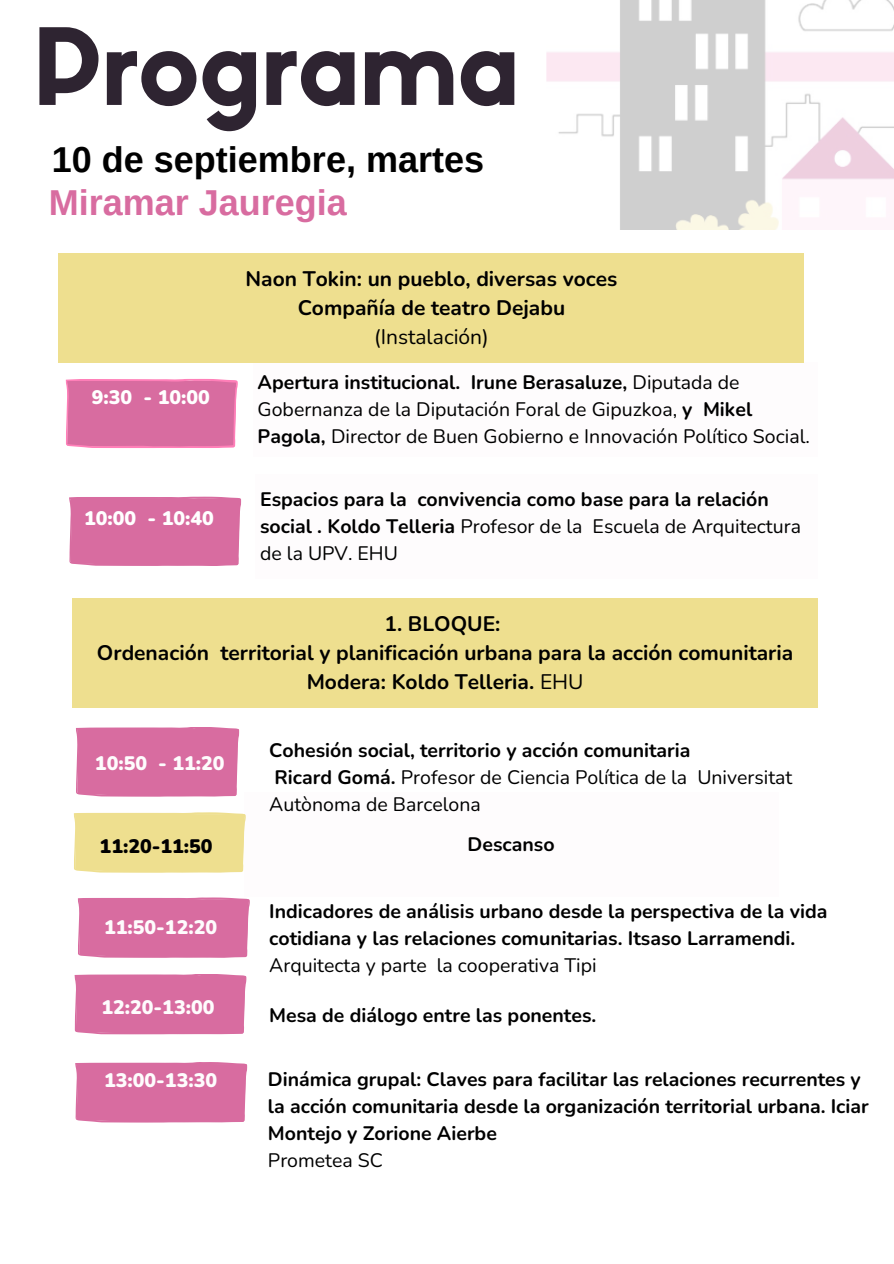
<style>
.page{position:relative;width:894px;height:1264px;background:#fff}
.page>*{position:absolute;margin:0;border:0;box-sizing:border-box;transform-origin:0 0}
.t1{font:104.25px "Sifonn Basic";color:#2e2431}
.t2{font:700 36px "Arimo";color:#000}
.t3{font:700 36px "Arimo";color:#d86ca0}
.t4{font:700 21px "Nunito";color:#000}
.t5{font:21px "Nunito";color:#000}
.t6{font:700 19.5px/27px "Nunito";color:#000}
.t7{font:19.5px/27px "Nunito";color:#000}
.t8{font:900 19.5px "Nunito";color:#fefcfd}
.t9{font:900 19.5px "Nunito";color:#fff}
.t10{font:900 19.5px "Nunito";color:#000}
.s1{font-weight:700}
.s2{font-weight:400}
</style>
<div class="page">
<img style="left:546px;top:0;width:347px;height:230px">
<svg style="left:65px;top:378px;width:173px;height:70px;background:#dc73a5"></svg>
<div style="left:69px;top:496px;width:172px;height:70px;background:#d86ca0"></div>
<div style="left:72px;top:598px;width:745px;height:109px;background:#eedf8f"></div>
<div style="left:76px;top:727px;width:163px;height:69px;background:#d86ca0"></div>
<div style="left:73px;top:812px;width:173px;height:60px;background:#eedf8f"></div>
<div style="left:78px;top:897px;width:172px;height:60px;background:#d86ca0"></div>
<div style="left:74px;top:974px;width:172px;height:60px;background:#d86ca0"></div>
<div style="left:75px;top:1062px;width:172px;height:60px;background:#d86ca0"></div>
<div style="left:59px;top:253px;width:745px;height:110px;background:#eedf8f"></div>
<h1 class="t1" style="left:32px;top:27px;width:489px">Programa</h1>
<h2 class="t2" style="left:52px;top:139px;width:433px">10 de septiembre, martes</h2>
<h3 class="t3" style="left:49px;top:183px;width:299px">Miramar Jauregia</h3>
<h2 class="t9" style="left:92px;top:384px;width:119px">9:30 - 10:00</h2>
<p class="t9" style="left:84px;top:505px;width:131px">10:00 - 10:40</p>
<h3 class="t4" style="left:245px;top:264px;width:373px">Naon Tokin: un pueblo, diversas voces</h3>
<p class="t4" style="left:297px;top:294px;width:269px">Compañía de teatro Dejabu</p>
<p class="t5" style="left:374px;top:323px;width:116px">(Instalación)</p>
<p class="t7" style="left:257px;top:368px;width:553px"><span class="s1">Apertura institucional. Irune Berasaluze,</span> Diputada de<br>Gobernanza de la Diputación Foral de Gipuzkoa, <span class="s1">y Mikel<br>Pagola,</span> Director de Buen Gobierno e Innovación Político Social.</p>
<p class="t6" style="left:260px;top:485px;width:542px">Espacios para la convivencia como base para la relación social . Koldo Telleria <span class="s2">Profesor de la Escuela de Arquitectura de la UPV. EHU</span></p>
<p class="t4" style="left:384px;top:609px;width:117px">1. BLOQUE:</p>
<h3 class="t4" style="left:97px;top:638px;width:697px">Ordenación territorial y planificación urbana para la acción comunitaria</h3>
<p class="t4" style="left:306px;top:668px;width:278px">Modera: Koldo Telleria. <span class="s2">EHU</span></p>
<h3 class="t8" style="left:95px;top:750px;width:131px">10:50 - 11:20</h3>
<p class="t10" style="left:100px;top:833px;width:114px">11:20-11:50</p>
<p class="t8" style="left:104px;top:914px;width:114px">11:50-12:20</p>
<h3 class="t8" style="left:101px;top:994px;width:114px">12:20-13:00</h3>
<p class="t6" style="left:269px;top:736px;width:423px">Cohesión social, territorio y acción comunitaria</p>
<p class="t7" style="left:269px;top:763px;width:524px"><span class="s1">Ricard Gomá.</span> Profesor de Ciencia Política de la Universitat<br>Autònoma de Barcelona</p>
<p class="t6" style="left:467px;top:830px;width:88px">Descanso</p>
<h3 class="t6" style="left:269px;top:897px;width:559px">Indicadores de análisis urbano desde la perspectiva de la vida cotidiana y las relaciones comunitarias. Itsaso Larramendi.<br><span class="s2">Arquitecta y parte la cooperativa Tipi</span></h3>
<p class="t6" style="left:269px;top:1001px;width:328px">Mesa de diálogo entre las ponentes.</p>
<h3 class="t8" style="left:104px;top:1067px;width:114px">13:00-13:30</h3>
<p class="t6" style="left:268px;top:1066px;width:602px">Dinámica grupal: Claves para facilitar las relaciones recurrentes y la acción comunitaria desde la organización territorial urbana. Iciar<br>Montejo y Zorione Aierbe</p>
<h3 class="t7" style="left:268px;top:1147px;width:116px">Prometea SC</h3>
</div>
